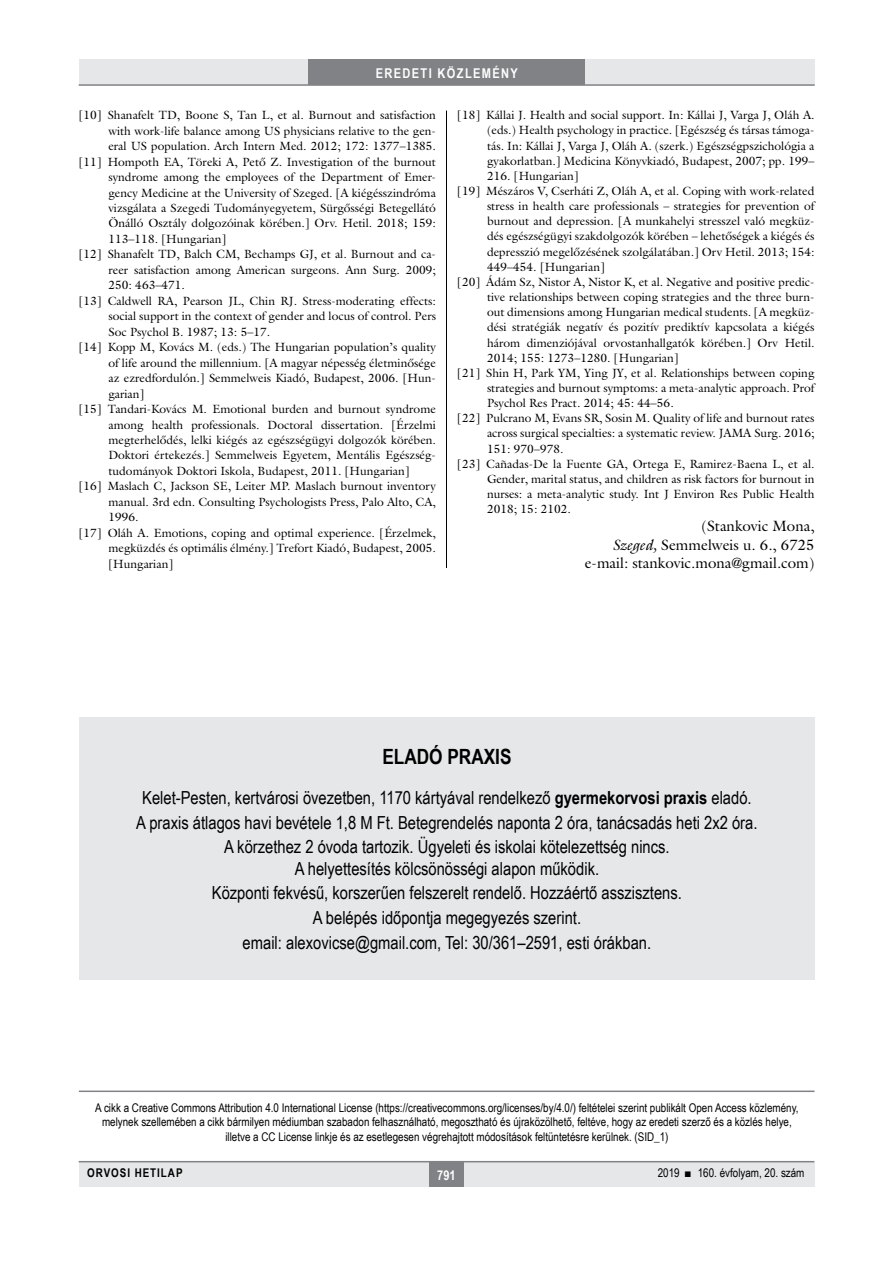
<style>
.page{position:relative;width:893px;height:1263px;background:#fff}
.page>*{position:absolute;margin:0;border:0;box-sizing:border-box;transform-origin:0 0}
.Rendezvenyek{font:700 21px "Arial Narrow";color:#000}
.roviditesek_cim{font:18px/21.6px "Arial Narrow";color:#000;text-align:center}
.irodalom_szerzo{font:15px "Galliard Reg";color:#000}
.t1{font:700 13.5px "Arial Narrow";letter-spacing:.1em;color:#fff}
.t2{font:12px/15.5px "Galliard Reg";color:#000;text-align:justify}
.roviditesek_cim-2{font:12px/14.4px "Arial Narrow";color:#000;text-align:center}
.t3{font:700 12px "Arial Narrow";letter-spacing:.08em;color:#000}
.s1{font-style:italic}
.s2{font-weight:700}
</style>
<div class="page">
<div style="left:79px;top:1161px;width:735px;height:25px;background:#e6e7e8"></div>
<div style="left:429px;top:1161px;width:34px;height:25px;background:#808285"></div>
<hr style="left:79px;top:1161px;width:735px;height:1px;background:#808285">
<div style="left:79px;top:60px;width:735px;height:25px;background:#e6e7e8"></div>
<div style="left:308px;top:60px;width:277px;height:25px;background:#808285"></div>
<hr style="left:79px;top:84px;width:736px;height:2px;background:#808285">
<hr style="left:446px;top:111px;width:1px;height:1026px;background:#000">
<hr style="left:79px;top:1090px;width:735px;height:2px;background:#808285">
<div style="left:79px;top:718px;width:736px;height:262px;background:#e6e7e8"></div>
<p class="t1" style="left:376px;top:63px;width:144px">EREDETI KÖZLEMÉNY</p>
<p class="t2" style="left:108px;top:107px;width:329px;text-indent:-30px">[10] Shanafelt TD, Boone S, Tan L, et al. Burnout and satisfaction with work-life balance among US physicians relative to the gen&shy;eral US population. Arch Intern Med. 2012; 172: 1377–1385.</p>
<p class="t2" style="left:108px;top:154px;width:329px;text-indent:-30px">[11] Hompoth EA, Töreki A, Pető Z. Investigation of the burnout syndrome among the employees of the Department of Emer&shy;gency Medicine at the University of Szeged. [A kiégésszindróma vizsgálata a Szegedi Tudományegyetem, Sürgősségi Betegellátó Önálló Osztály dolgozóinak körében.] Orv. Hetil. 2018; 159:<br>113–118. [Hungarian]</p>
<p class="t2" style="left:108px;top:246px;width:329px;text-indent:-30px">[12] Shanafelt TD, Balch CM, Bechamps GJ, et al. Burnout and ca&shy;reer satisfaction among American surgeons. Ann Surg. 2009; 250: 463–471.</p>
<p class="t2" style="left:108px;top:293px;width:329px;text-indent:-30px">[13] Caldwell RA, Pearson JL, Chin RJ. Stress-moderating effects: social support in the context of gender and locus of control. Pers Soc Psychol B. 1987; 13: 5–17.</p>
<p class="t2" style="left:108px;top:339px;width:329px;text-indent:-30px">[14] Kopp M, Kovács M. (eds.) The Hungarian population’s quality of life around the millennium. [A magyar népesség életminősége az ezredfordulón.] Semmelweis Kiadó, Budapest, 2006. [Hun&shy;garian]</p>
<p class="t2" style="left:108px;top:401px;width:329px;text-align:left;text-indent:-30px">[15] Tandari-Kovács M. Emotional burden and burnout syndrome among health professionals. Doctoral dissertation. [Érzelmi megterhelődés, lelki kiégés az egészségügyi dolgozók körében.<br>Doktori értekezés.] Semmelweis Egyetem, Mentális Egészség&shy;tudományok Doktori Iskola, Budapest, 2011. [Hungarian]</p>
<p class="t2" style="left:108px;top:478px;width:329px;text-indent:-30px">[16] Maslach C, Jackson SE, Leiter MP. Maslach burnout inventory manual. 3rd edn. Consulting Psychologists Press, Palo Alto, CA, 1996.</p>
<p class="t2" style="left:108px;top:525px;width:329px;text-indent:-30px">[17] Oláh A. Emotions, coping and optimal experience. [Érzelmek, megküzdés és optimális élmény.] Trefort Kiadó, Budapest, 2005. [Hungarian]</p>
<p class="t2" style="left:487px;top:107px;width:329px;text-indent:-30px">[18] Kállai J. Health and social support. In: Kállai J, Varga J, Oláh A. (eds.) Health psychology in practice. [Egészség és társas támoga&shy;tás. In: Kállai J, Varga J, Oláh A. (szerk.) Egészségpszichológia a gyakorlatban.] Medicina Könyvkiadó, Budapest, 2007; pp. 199– 216. [Hungarian]</p>
<p class="t2" style="left:487px;top:183px;width:329px;text-indent:-30px">[19] Mészáros V, Cserháti Z, Oláh A, et al. Coping with work-related stress in health care professionals – strategies for prevention of burnout and depression. [A munkahelyi stresszel való megküz&shy;dés egészségügyi szakdolgozók körében – lehetőségek a kiégés és depresszió megelőzésének szolgálatában.] Orv Hetil. 2013; 154:<br>449–454. [Hungarian]</p>
<p class="t2" style="left:487px;top:274px;width:329px;text-indent:-30px">[20] Ádám Sz, Nistor A, Nistor K, et al. Negative and positive predic&shy;tive relationships between coping strategies and the three burn&shy;out dimensions among Hungarian medical students. [A megküz&shy;dési stratégiák negatív és pozitív prediktív kapcsolata a kiégés három dimenziójával orvostanhallgatók körében.] Orv Hetil.<br>2014; 155: 1273–1280. [Hungarian]</p>
<p class="t2" style="left:487px;top:365px;width:329px;text-indent:-30px">[21] Shin H, Park YM, Ying JY, et al. Relationships between coping strategies and burnout symptoms: a meta-analytic approach. Prof Psychol Res Pract. 2014; 45: 44–56.</p>
<p class="t2" style="left:487px;top:410px;width:329px;text-indent:-30px">[22] Pulcrano M, Evans SR, Sosin M. Quality of life and burnout rates across surgical specialties: a systematic review. JAMA Surg. 2016; 151: 970–978.</p>
<p class="t2" style="left:487px;top:456px;width:329px;text-indent:-30px">[23] Cañadas-De la Fuente GA, Ortega E, Ramirez-Baena L, et al.<br>Gender, marital status, and children as risk factors for burnout in nurses: a meta-analytic study. Int J Environ Res Public Health 2018; 15: 2102.</p>
<p class="irodalom_szerzo" style="left:701px;top:517px;width:115px">(Stankovic Mona,</p>
<p class="irodalom_szerzo" style="left:613px;top:535px;width:203px"><span class="s1">Szeged,</span> Semmelweis u. 6., 6725</p>
<p class="irodalom_szerzo" style="left:585px;top:553px;width:231px">e-mail: stankovic.mona@gmail.com)</p>
<p class="Rendezvenyek" style="left:382px;top:741px;width:131px">ELADÓ PRAXIS</p>
<p class="roviditesek_cim" style="left:142px;top:786px;width:611px">Kelet-Pesten, kertvárosi övezetben, 1170 kártyával rendelkező <span class="s2">gyermekorvosi praxis</span> eladó.</p>
<p class="roviditesek_cim" style="left:136px;top:811px;width:623px">A praxis átlagos havi bevétele 1,8 M Ft. Betegrendelés naponta 2 óra, tanácsadás heti 2x2 óra.</p>
<p class="roviditesek_cim" style="left:224px;top:835px;width:447px">A körzethez 2 óvoda tartozik. Ügyeleti és iskolai kötelezettség nincs.<br>A helyettesítés kölcsönösségi alapon működik.</p>
<p class="roviditesek_cim" style="left:212px;top:882px;width:472px">Központi fekvésű, korszerűen felszerelt rendelő. Hozzáértő asszisztens.</p>
<p class="roviditesek_cim" style="left:313px;top:906px;width:270px">A belépés időpontja megegyezés szerint.</p>
<p class="roviditesek_cim" style="left:243px;top:931px;width:410px">email: alexovicse@gmail.com, Tel: 30/361–2591, esti órákban.</p>
<p class="roviditesek_cim-2" style="left:95px;top:1100px;width:705px">A cikk a Creative Commons Attribution 4.0 International License (https://creativecommons.org/licenses/by/4.0/) feltételei szerint publikált Open Access közlemény, melynek szellemében a cikk bármilyen médiumban szabadon felhasználható, megosztható és újraközölhető, feltéve, hogy az eredeti szerző és a közlés helye, illetve a CC License linkje és az esetlegesen végrehajtott módosítások feltüntetésre kerülnek. (SID_1)</p>
<p class="t3" style="left:87px;top:1164px;width:97px">ORVOSI HETILAP</p>
<p class="t1" style="left:437px;top:1165px;width:20px">791</p>
<p class="roviditesek_cim-2" style="left:658px;top:1165px;width:148px">2019 ■ 160. évfolyam, 20. szám</p>
</div>
